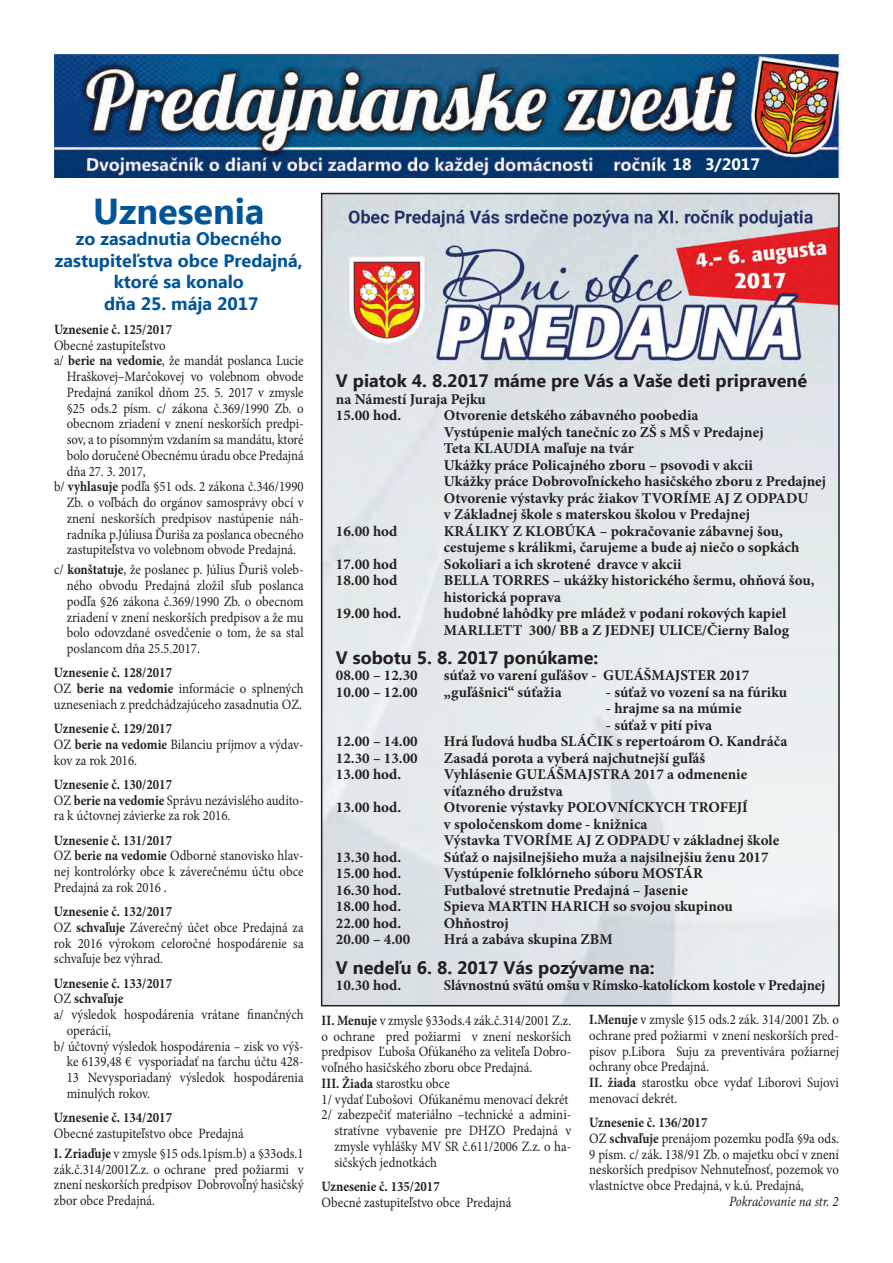
<style>
.page{position:relative;width:893px;height:1263px;background:#fff}
.page>*{position:absolute;margin:0;border:0;box-sizing:border-box;transform-origin:0 0}
.t1{font:700 36px "Ebrima";color:#015499}
.t2{font:700 18px "Ebrima";color:#231f20}
.t3{font:700 18px/21.6px "Ebrima";color:#015499;text-align:center}
.t4{font:700 16.5px "Ebrima";color:#fff}
.t5{font:700 15px/16.5px "Minion Pro";color:#231f20}
.t6{font:14.25px/15.8px "Minion Pro";letter-spacing:-.005em;color:#231f20;scale:.9 1}
.t7{font:700 14.25px "Minion Pro";color:#231f20;scale:.9 1}
.t8{font:italic 14.25px "Minion Pro";letter-spacing:-.01em;color:#231f20;scale:.9 1}
.s1{font-weight:700}
.s2{font-weight:400}
</style>
<div class="page">
<img style="left:54px;top:54px;width:788px;height:124px">
<img style="left:324px;top:196px;width:513px;height:807px">
<h1 class="t1" style="left:93px;top:184px;width:173px">Uznesenia</h1>
<p class="t3" style="left:55px;top:229px;width:249px">zo zasadnutia Obecného zastupiteľstva obce Predajná, ktoré sa konalo<br>dňa 25. mája 2017</p>
<p class="t7" style="left:54px;top:319px;width:133px">Uznesenie č. 125/2017</p>
<p class="t6" style="left:54px;top:337px;width:126px">Obecné zastupiteľstvo</p>
<p class="t6" style="left:54px;top:353px;width:279px">a/ <span class="s1">berie na vedomie</span>, že mandát poslanca Lucie</p>
<p class="t6" style="left:67px;top:369px;width:265px">Hraškovej–Marčokovej vo volebnom obvode</p>
<p class="t6" style="left:67px;top:385px;width:265px">Predajná zanikol dňom 25. 5. 2017 v zmysle</p>
<p class="t6" style="left:67px;top:400px;width:265px">§25 ods.2 písm. c/ zákona č.369/1990 Zb. o</p>
<p class="t6" style="left:67px;top:416px;width:265px">obecnom zriadení v znení neskorších predpi-</p>
<p class="t6" style="left:67px;top:432px;width:265px">sov, a to písomným vzdaním sa mandátu, ktoré</p>
<p class="t6" style="left:67px;top:448px;width:265px">bolo doručené Obecnému úradu obce Predajná</p>
<p class="t6" style="left:67px;top:463px;width:89px">dňa 27. 3. 2017,</p>
<p class="t6" style="left:54px;top:479px;width:279px">b/ <span class="s1">vyhlasuje</span> podľa §51 ods. 2 zákona č.346/1990</p>
<p class="t6" style="left:67px;top:495px;width:265px">Zb. o voľbách do orgánov samosprávy obcí v</p>
<p class="t6" style="left:67px;top:511px;width:265px">znení neskorších predpisov nastúpenie náh-</p>
<p class="t6" style="left:67px;top:526px;width:265px">radníka p.Júliusa Ďuriša za poslanca obecného</p>
<p class="t6" style="left:67px;top:542px;width:256px">zastupiteľstva vo volebnom obvode Predajná.</p>
<p class="t6" style="left:67px;top:562px;width:265px;text-align:justify;text-indent:-13px">c/ <span class="s1">konštatuje</span>, že poslanec p. Július Ďuriš voleb&shy;ného obvodu Predajná zložil sľub poslanca podľa §26 zákona č.369/1990 Zb. o obecnom zriadení v znení neskorších predpisov a že mu bolo odovzdané osvedčenie o tom, že sa stal poslancom dňa 25.5.2017.</p>
<p class="t6" style="left:54px;top:665px;width:279px"><span class="s1">Uznesenie č. 128/2017<br></span>OZ <span class="s1">berie na vedomie</span> informácie o splnených uzneseniach z predchádzajúceho zasadnutia OZ.</p>
<p class="t6" style="left:54px;top:721px;width:279px"><span class="s1">Uznesenie č. 129/2017<br></span>OZ <span class="s1">berie na vedomie</span> Bilanciu príjmov a výdav&shy;kov za rok 2016.</p>
<p class="t6" style="left:54px;top:777px;width:279px"><span class="s1">Uznesenie č. 130/2017<br></span>OZ <span class="s1">berie na vedomie</span> Správu nezávislého audíto&shy;ra k účtovnej závierke za rok 2016.</p>
<p class="t6" style="left:54px;top:832px;width:279px"><span class="s1">Uznesenie č. 131/2017<br></span>OZ <span class="s1">berie na vedomie</span> Odborné stanovisko hlav&shy;nej kontrolórky obce k záverečnému účtu obce Predajná za rok 2016 .</p>
<p class="t6" style="left:54px;top:904px;width:279px"><span class="s1">Uznesenie č. 132/2017<br></span>OZ <span class="s1">schvaľuje</span> Záverečný účet obce Predajná za rok 2016 výrokom celoročné hospodárenie sa schvaľuje bez výhrad.</p>
<p class="t7" style="left:54px;top:973px;width:133px">Uznesenie č. 133/2017</p>
<p class="t7" style="left:54px;top:989px;width:79px"><span class="s2">OZ</span> schvaľuje</p>
<p class="t6" style="left:54px;top:1007px;width:279px">a/ výsledok hospodárenia vrátane finančných</p>
<p class="t6" style="left:67px;top:1022px;width:51px">operácií,</p>
<p class="t6" style="left:54px;top:1038px;width:279px">b/ účtovný výsledok hospodárenia – zisk vo výš-</p>
<p class="t6" style="left:67px;top:1054px;width:265px">ke 6139,48 € vysporiadať na ťarchu účtu 428-</p>
<p class="t6" style="left:67px;top:1070px;width:265px">13 Nevysporiadaný výsledok hospodárenia</p>
<p class="t6" style="left:67px;top:1085px;width:94px">minulých rokov.</p>
<p class="t7" style="left:54px;top:1107px;width:133px">Uznesenie č. 134/2017</p>
<p class="t6" style="left:54px;top:1123px;width:279px;line-height:20px">Obecné zastupiteľstvo obce Predajná<br><span class="s1">I. Zriaďuje</span> v zmysle §15 ods.1písm.b) a §33ods.1</p>
<p class="t6" style="left:54px;top:1161px;width:279px;text-align:justify">zák.č.314/2001Z.z. o ochrane pred požiarmi v znení neskorších predpisov Dobrovoľný hasičský zbor obce Predajná.</p>
<p class="t4" style="left:672px;top:151px;width:89px">18 3/2017</p>
<p class="t2" style="left:336px;top:367px;width:473px">V piatok 4. 8.2017 máme pre Vás a Vaše deti pripravené</p>
<p class="t5" style="left:336px;top:390px;width:152px">na Námestí Juraja Pejku<br>15.00 hod.</p>
<p class="t5" style="left:444px;top:407px;width:384px">Otvorenie detského zábavného poobedia<br>Vystúpenie malých tanečníc zo ZŠ s MŠ v Predajnej<br>Teta KLAUDIA maľuje na tvár<br>Ukážky práce Policajného zboru – psovodi v akcii<br>Ukážky práce Dobrovoľníckeho hasičského zboru z Predajnej Otvorenie výstavky prác žiakov TVORÍME AJ Z ODPADU<br>v Základnej škole s materskou školou v Predajnej</p>
<p class="t5" style="left:336px;top:522px;width:63px">16.00 hod</p>
<p class="t5" style="left:444px;top:522px;width:357px">KRÁLIKY Z KLOBÚKA – pokračovanie zábavnej šou, cestujeme s králikmi, čarujeme a bude aj niečo o sopkách</p>
<p class="t5" style="left:336px;top:555px;width:63px">17.00 hod</p>
<p class="t5" style="left:444px;top:555px;width:239px">Sokoliari a ich skrotené dravce v akcii</p>
<p class="t5" style="left:336px;top:572px;width:63px">18.00 hod</p>
<p class="t5" style="left:444px;top:572px;width:372px">BELLA TORRES – ukážky historického šermu, ohňová šou, historická poprava</p>
<p class="t5" style="left:336px;top:605px;width:67px">19.00 hod.</p>
<p class="t5" style="left:444px;top:605px;width:347px">hudobné lahôdky pre mládež v podaní rokových kapiel<br>MARLLETT 300/ BB a Z JEDNEJ ULICE/Čierny Balog</p>
<p class="t2" style="left:336px;top:644px;width:264px">V sobotu 5. 8. 2017 ponúkame:</p>
<p class="t5" style="left:336px;top:667px;width:83px">08.00 – 12.30</p>
<p class="t5" style="left:444px;top:667px;width:307px">súťaž vo varení guľášov - GUĽÁŠMAJSTER 2017</p>
<p class="t5" style="left:336px;top:684px;width:83px">10.00 – 12.00</p>
<p class="t5" style="left:444px;top:684px;width:119px">„guľášnici“ súťažia</p>
<p class="t5" style="left:606px;top:684px;width:183px">- súťaž vo vození sa na fúriku</p>
<p class="t5" style="left:606px;top:700px;width:137px">- hrajme sa na múmie</p>
<p class="t5" style="left:606px;top:717px;width:108px">- súťaž v pití piva</p>
<p class="t5" style="left:336px;top:733px;width:83px">12.00 – 14.00</p>
<p class="t5" style="left:444px;top:733px;width:345px">Hrá ľudová hudba SLÁČIK s repertoárom O. Kandráča</p>
<p class="t5" style="left:336px;top:750px;width:83px">12.30 – 13.00</p>
<p class="t5" style="left:444px;top:750px;width:263px">Zasadá porota a vyberá najchutnejší guľáš</p>
<p class="t5" style="left:336px;top:766px;width:67px">13.00 hod.</p>
<p class="t5" style="left:444px;top:766px;width:305px">Vyhlásenie GUĽÁŠMAJSTRA 2017 a odmenenie víťazného družstva</p>
<p class="t5" style="left:336px;top:799px;width:67px">13.00 hod.</p>
<p class="t5" style="left:444px;top:799px;width:337px">Otvorenie výstavky POĽOVNÍCKYCH TROFEJÍ<br>v spoločenskom dome - knižnica<br>Výstavka TVORÍME AJ Z ODPADU v základnej škole</p>
<p class="t5" style="left:336px;top:849px;width:67px">13.30 hod.</p>
<p class="t5" style="left:444px;top:849px;width:326px">Súťaž o najsilnejšieho muža a najsilnejšiu ženu 2017</p>
<p class="t5" style="left:336px;top:865px;width:67px">15.00 hod.</p>
<p class="t5" style="left:444px;top:865px;width:261px">Vystúpenie folklórneho súboru MOSTÁR</p>
<p class="t5" style="left:336px;top:882px;width:67px">16.30 hod.</p>
<p class="t5" style="left:444px;top:882px;width:245px">Futbalové stretnutie Predajná – Jasenie</p>
<p class="t5" style="left:336px;top:898px;width:67px">18.00 hod.</p>
<p class="t5" style="left:444px;top:898px;width:290px">Spieva MARTIN HARICH so svojou skupinou</p>
<p class="t5" style="left:336px;top:915px;width:67px">22.00 hod.</p>
<p class="t5" style="left:444px;top:915px;width:66px">Ohňostroj</p>
<p class="t5" style="left:336px;top:931px;width:76px">20.00 – 4.00</p>
<p class="t5" style="left:444px;top:931px;width:170px">Hrá a zabáva skupina ZBM</p>
<p class="t2" style="left:336px;top:954px;width:320px">V nedeľu 6. 8. 2017 Vás pozývame na:</p>
<p class="t5" style="left:336px;top:977px;width:67px">10.30 hod.</p>
<p class="t5" style="left:444px;top:977px;width:383px">Slávnostnú svätú omšu v Rímsko-katolíckom kostole v Predajnej</p>
<p class="t6" style="left:322px;top:1012px;width:279px"><span class="s1">II. Menuje</span> v zmysle §33ods.4 zák.č.314/2001 Z.z.</p>
<p class="t6" style="left:322px;top:1028px;width:279px">o ochrane pred požiarmi v znení neskorších</p>
<p class="t6" style="left:322px;top:1044px;width:279px">predpisov Ľuboša Ofúkaného za veliteľa Dobro-</p>
<p class="t6" style="left:322px;top:1060px;width:236px">voľného hasičského zboru obce Predajná.</p>
<p class="t6" style="left:322px;top:1075px;width:144px"><span class="s1">III. Žiada</span> starostku obce</p>
<p class="t6" style="left:322px;top:1091px;width:276px">1/ vydať Ľubošovi Ofúkanému menovací dekrét</p>
<p class="t6" style="left:322px;top:1107px;width:279px">2/ zabezpečiť materiálno –technické a admini-</p>
<p class="t6" style="left:334px;top:1123px;width:265px">stratívne vybavenie pre DHZO Predajná v</p>
<p class="t6" style="left:334px;top:1138px;width:265px">zmysle vyhlášky MV SR č.611/2006 Z.z. o ha-</p>
<p class="t6" style="left:334px;top:1154px;width:115px">sičských jednotkách</p>
<p class="t7" style="left:322px;top:1176px;width:133px">Uznesenie č. 135/2017</p>
<p class="t6" style="left:322px;top:1194px;width:212px">Obecné zastupiteľstvo obce Predajná</p>
<p class="t6" style="left:589px;top:1012px;width:279px"><span class="s1">I.Menuje</span> v zmysle §15 ods.2 zák. 314/2001 Zb. o ochrane pred požiarmi v znení neskorších pred&shy;pisov p.Libora Suju za preventivára požiarnej ochrany obce Predajná.<br><span class="s1">II. žiada</span> starostku obce vydať Liborovi Sujovi menovací dekrét.</p>
<p class="t6" style="left:589px;top:1115px;width:279px"><span class="s1">Uznesenie č. 136/2017<br></span>OZ <span class="s1">schvaľuje</span> prenájom pozemku podľa §9a ods.<br>9 písm. c/ zák. 138/91 Zb. o majetku obcí v znení neskorších predpisov Nehnuteľnosť, pozemok vo vlastníctve obce Predajná, v k.ú. Predajná,</p>
<p class="t8" style="left:729px;top:1191px;width:123px">Pokračovanie na str. 2</p>
</div>
